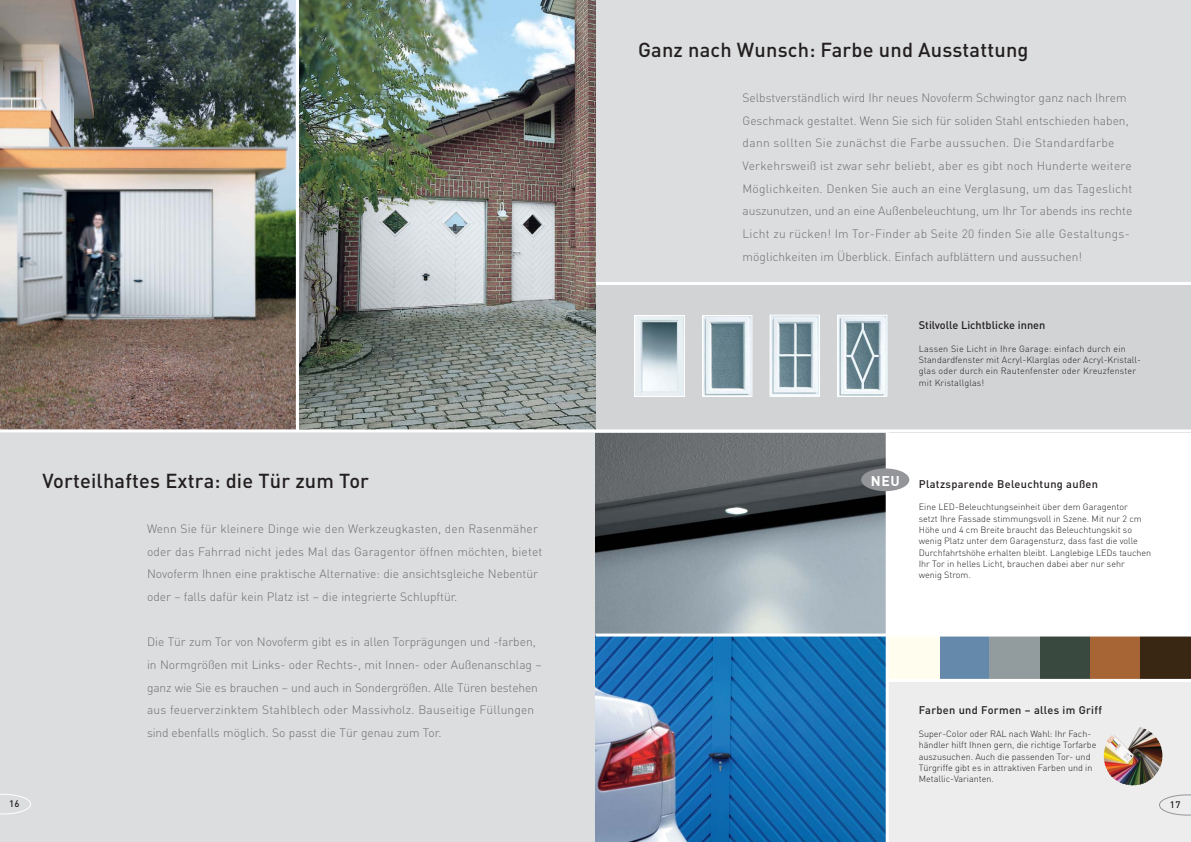
<style>
.page{position:relative;width:1191px;height:842px;background:#fff}
.page>*{position:absolute;margin:0;border:0;box-sizing:border-box;transform-origin:0 0}
.t1{font:500 20px "DIN";letter-spacing:.01em;color:#231f20}
.t2{font:700 14px "DIN";color:#fff}
.t3{font:300 12px/22.7px "DIN";color:#6d6e70}
.t4{font:500 11px "DIN";letter-spacing:.03em;color:#231f20}
.t5{font:500 11px "DIN";color:#231f20}
.t6{font:500 9.5px "DIN";color:#231f20}
.t7{font:300 9px/11.3px "DIN";color:#231f20}
</style>
<div class="page">
<div style="left:0;top:431px;width:887px;height:411px;background:#dcddde"></div>
<img style="left:595px;top:433px;width:290px;height:409px">
<div style="left:887px;top:635px;width:304px;height:207px;background:#ededee"></div>
<div style="left:595px;top:0;width:596px;height:283px;background:#dcddde"></div>
<div style="left:595px;top:284px;width:596px;height:148px;background:#d1d3d4"></div>
<hr style="left:595px;top:282px;width:596px;height:3px;background:#fff">
<div style="left:939px;top:635px;width:50px;height:44px;background:#6589ab"></div>
<div style="left:989px;top:635px;width:50px;height:44px;background:#929b9e"></div>
<div style="left:1039px;top:635px;width:51px;height:44px;background:#3a4940"></div>
<div style="left:1090px;top:635px;width:50px;height:44px;background:#a76535"></div>
<div style="left:1140px;top:635px;width:51px;height:44px;background:#392714"></div>
<img style="left:1103px;top:727px;width:59px;height:58px">
<div style="left:887px;top:635px;width:52px;height:45px;background:#fffeee"></div>
<hr style="left:885px;top:679px;width:306px;height:3px;background:#fff">
<img style="left:704px;top:317px;width:46px;height:78px">
<div style="left:702px;top:315px;width:50px;height:82px;border:1px solid #fff"></div>
<img style="left:839px;top:317px;width:46px;height:78px">
<div style="left:837px;top:315px;width:50px;height:82px;border:1px solid #fff"></div>
<img style="left:771px;top:317px;width:47px;height:78px">
<div style="left:769px;top:315px;width:51px;height:82px;border:1px solid #fff"></div>
<hr style="left:885px;top:431px;width:3px;height:411px;background:#fff">
<img style="left:300px;top:0;width:295px;height:429px">
<hr style="left:595px;top:633px;width:596px;height:3px;background:#fff">
<img style="left:0;top:0;width:296px;height:429px">
<hr style="left:0;top:429px;width:1191px;height:3px;background:#fff">
<svg style="left:1159px;top:794px;width:32px;height:21px"></svg>
<svg style="left:0;top:794px;width:31px;height:20px"></svg>
<img style="left:636px;top:317px;width:47px;height:78px">
<div style="left:634px;top:315px;width:51px;height:82px;border:1px solid #fff"></div>
<div style="left:861px;top:468px;width:48px;height:23px;background:#939598;border-radius:50%"></div>
<h1 class="t1" style="left:638px;top:42px;width:392px">Ganz nach Wunsch: Farbe und Ausstattung</h1>
<p class="t3" style="left:742px;top:88px;width:391px">Selbstverständlich wird Ihr neues Novoferm Schwingtor ganz nach Ihrem Geschmack gestaltet. Wenn Sie sich für soliden Stahl entschieden haben, dann sollten Sie zunächst die Farbe aussuchen. Die Standardfarbe Verkehrsweiß ist zwar sehr beliebt, aber es gibt noch Hunderte weitere Möglichkeiten. Denken Sie auch an eine Verglasung, um das Tageslicht auszunutzen, und an eine Außenbeleuchtung, um Ihr Tor abends ins rechte Licht zu rücken! Im Tor-Finder ab Seite 20 finden Sie alle Gestaltungs&shy;möglichkeiten im Überblick. Einfach aufblättern und aussuchen!</p>
<p class="t5" style="left:918px;top:321px;width:128px">Stilvolle Lichtblicke innen</p>
<h1 class="t1" style="left:43px;top:473px;width:328px">Vorteilhaftes Extra: die Tür zum Tor</h1>
<p class="t3" style="left:147px;top:519px;width:397px">Wenn Sie für kleinere Dinge wie den Werkzeugkasten, den Rasenmäher oder das Fahrrad nicht jedes Mal das Garagentor öffnen möchten, bietet Novoferm Ihnen eine praktische Alternative: die ansichtsgleiche Nebentür oder – falls dafür kein Platz ist – die integrierte Schlupftür.</p>
<p class="t3" style="left:147px;top:632px;width:396px">Die Tür zum Tor von Novoferm gibt es in allen Torprägungen und -farben, in Normgrößen mit Links- oder Rechts-, mit Innen- oder Außenanschlag – ganz wie Sie es brauchen – und auch in Sondergrößen. Alle Türen bestehen aus feuerverzinktem Stahlblech oder Massivholz. Bauseitige Füllungen sind ebenfalls möglich. So passt die Tür genau zum Tor.</p>
<p class="t7" style="left:918px;top:344px;width:224px">Lassen Sie Licht in Ihre Garage: einfach durch ein Standardfenster mit Acryl-Klarglas oder Acryl-Kristall&shy;glas oder durch ein Rautenfenster oder Kreuzfenster mit Kristallglas!</p>
<p class="t2" style="left:870px;top:476px;width:31px">NEU</p>
<p class="t4" style="left:918px;top:480px;width:181px">Platzsparende Beleuchtung außen</p>
<p class="t7" style="left:918px;top:502px;width:234px">Eine LED-Beleuchtungseinheit über dem Garagentor<br>setzt Ihre Fassade stimmungsvoll in Szene. Mit nur 2 cm Höhe und 4 cm Breite braucht das Beleuchtungskit so wenig Platz unter dem Garagensturz, dass fast die volle Durchfahrtshöhe erhalten bleibt. Langlebige LEDs tauchen Ihr Tor in helles Licht, brauchen dabei aber nur sehr<br>wenig Strom.</p>
<p class="t4" style="left:918px;top:706px;width:185px">Farben und Formen – alles im Griff</p>
<p class="t7" style="left:918px;top:729px;width:179px">Super-Color oder RAL nach Wahl: Ihr Fach&shy;händler hilft Ihnen gern, die richtige Torfarbe auszusuchen. Auch die passenden Tor- und Türgriffe gibt es in attraktiven Farben und in Metallic-Varianten.</p>
<p class="t6" style="left:9px;top:800px;width:12px">16</p>
<p class="t6" style="left:1169px;top:801px;width:12px">17</p>
</div>
